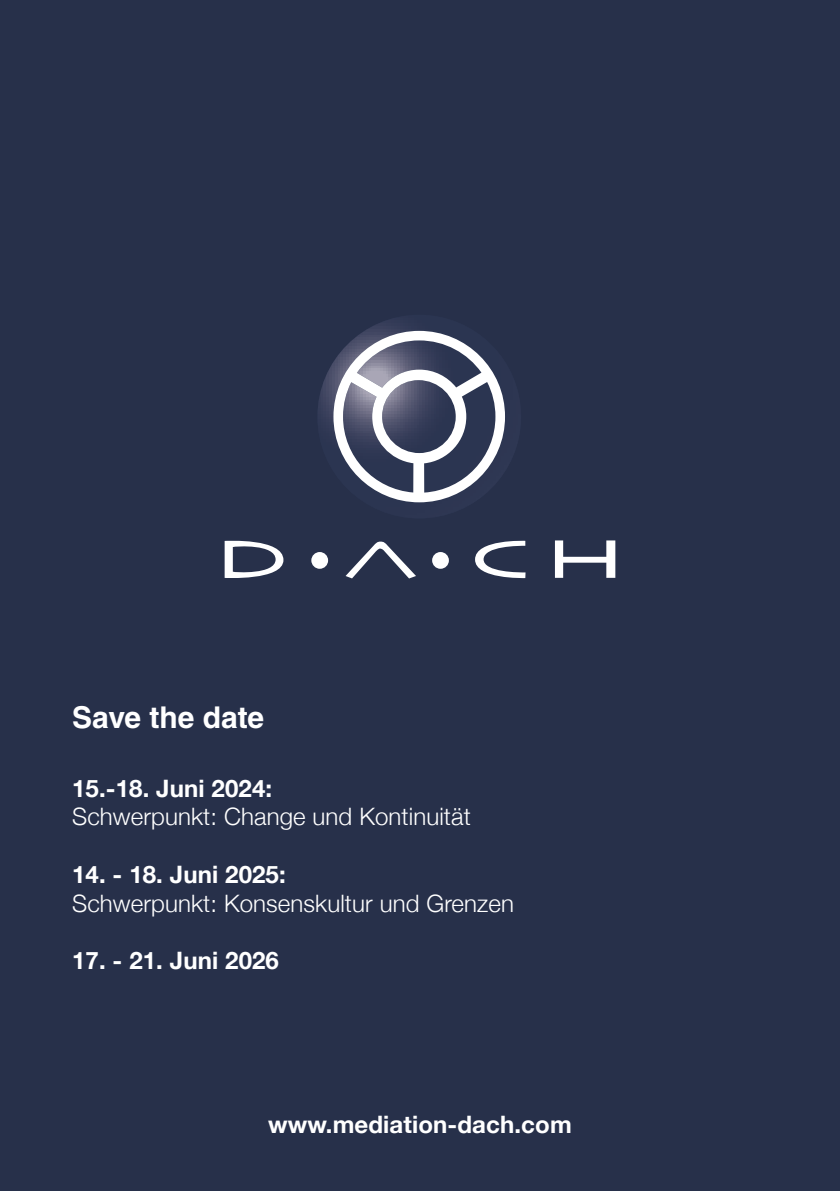
<style>
.page{position:relative;width:840px;height:1191px;background:#fff}
.page>*{position:absolute;margin:0;border:0;box-sizing:border-box;transform-origin:0 0}
.t1{font:700 30px "Helvetica LT Std";color:#fff}
.t2{font:700 24px "Helvetica Neue";letter-spacing:.005em;color:#fff}
.t3{font:300 24px "Helvetica Neue";letter-spacing:.005em;color:#fff}
</style>
<div class="page">
<div style="left:0;top:0;width:839px;height:1191px;background:#27304a"></div>
<img style="left:318px;top:318px;width:188px;height:185px">
<img style="left:333px;top:331px;width:171px;height:171px">
<div style="left:432px;top:552px;width:16px;height:17px;background:#fff;border-radius:50%"></div>
<div style="left:311px;top:552px;width:17px;height:17px;background:#fff;border-radius:50%"></div>
<svg style="left:224px;top:540px;width:59px;height:38px"></svg>
<svg style="left:345px;top:541px;width:71px;height:37px"></svg>
<svg style="left:475px;top:540px;width:50px;height:39px"></svg>
<svg style="left:554px;top:540px;width:61px;height:38px"></svg>
<p class="t1" style="left:72px;top:699px;width:193px">Save the date</p>
<p class="t2" style="left:72px;top:769px;width:201px">15.-18. Juni 2024:</p>
<p class="t3" style="left:72px;top:797px;width:400px">Schwerpunkt: Change und Kontinuität</p>
<p class="t2" style="left:72px;top:855px;width:215px">14. - 18. Juni 2025:</p>
<p class="t3" style="left:72px;top:884px;width:443px">Schwerpunkt: Konsenskultur und Grenzen</p>
<p class="t2" style="left:72px;top:942px;width:208px">17. - 21. Juni 2026</p>
<p class="t2" style="left:268px;top:1105px;width:305px">www.mediation-dach.com</p>
</div>
